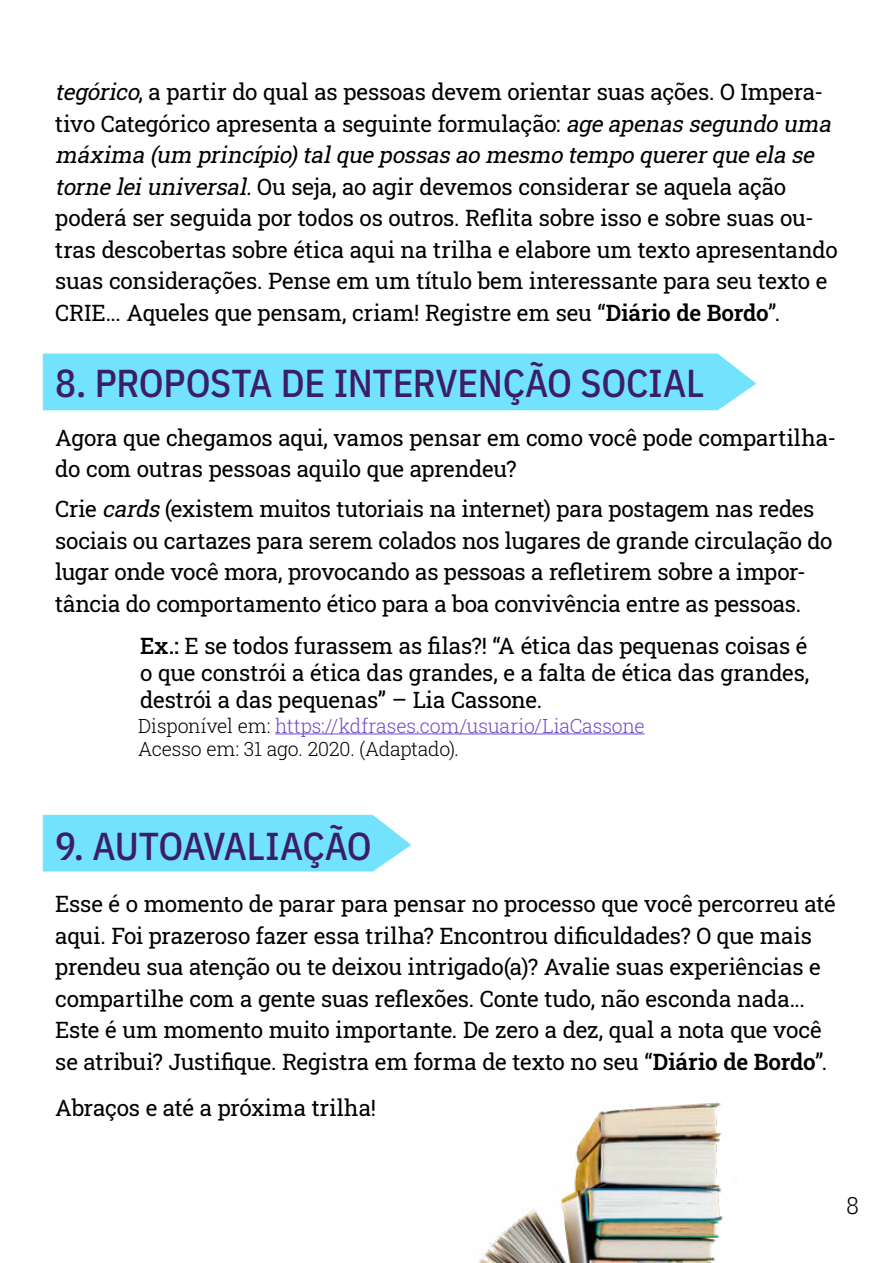
<style>
.page{position:relative;width:893px;height:1263px;background:#fff}
.page>*{position:absolute;margin:0;border:0;box-sizing:border-box;transform-origin:0 0}
.Etapa{font:500 39px "IBM Plex Sans Cond";letter-spacing:-.005em;color:#3c1f63}
.t1{font:300 24px "IBM Plex Sans Cond";color:#000}
.Texto_normal{font:22.5px/31.5px "Roboto Slab";letter-spacing:-.01em;color:#000}
.t2{font:300 19.5px/23.4px "Roboto Slab";letter-spacing:-.01em;color:#000}
.s1{font-style:italic}
.s2{font-weight:600}
.s3{font-weight:500}
.s4{color:#6c4dc9}
</style>
<div class="page">
<img style="left:478px;top:1102px;width:258px;height:161px">
<div style="left:43px;top:354px;width:713px;height:56px;background:#73e3fd"></div>
<div style="left:43px;top:815px;width:368px;height:56px;background:#73e3fd"></div>
<hr style="left:275px;top:733px;width:370px;height:1px;background:#6c4dc9">
<p class="Texto_normal" style="left:55px;top:76px;width:784px"><span class="s1">tegórico</span>, a partir do qual as pessoas devem orientar suas ações. O Impera&shy;tivo Categórico apresenta a seguinte formulação: <span class="s1">age apenas segundo uma máxima (um princípio)talque possas ao mesmo tempo quererque ela se torne leiuniversal.</span>Ou seja, ao agir devemos considerar se aquela ação poderá ser seguida por todos os outros. Reflita sobre isso e sobre suas ou&shy;tras descobertas sobre ética aqui na trilha e elabore um texto apresentando suas considerações. Pense em um título bem interessante para seu texto e CRIE... Aqueles que pensam, criam! Registre em seu “<span class="s2">Diário de Bordo</span>”.</p>
<p class="Etapa" style="left:55px;top:353px;width:651px">8. PROPOSTA DE INTERVENÇÃO SOCIAL</p>
<p class="Texto_normal" style="left:55px;top:421px;width:782px">Agora que chegamos aqui, vamos pensar em como você pode compartilha&shy;do com outras pessoas aquilo que aprendeu?</p>
<p class="Texto_normal" style="left:55px;top:493px;width:779px">Crie <span class="s1">cards</span> (existem muitos tutoriais na internet) para postagem nas redes sociais ou cartazes para serem colados nos lugares de grande circulação do lugar onde você mora, provocando as pessoas a refletirem sobre a impor&shy;tância do comportamento ético para a boa convivência entre as pessoas.</p>
<p class="Texto_normal" style="left:140px;top:631px;width:671px;line-height:27px;text-align:justify"><span class="s3">Ex.:</span> E se todos furassem as filas?! “A ética das pequenas coisas é o que constrói a ética das grandes, e a falta de ética das grandes, destrói a das pequenas” – Lia Cassone.</p>
<p class="t2" style="left:138px;top:713px;width:508px">Disponível em: <span class="s4">https://kdfrases.com/usuario/LiaCassone<br></span>Acesso em: 31 ago. 2020. (Adaptado).</p>
<p class="Etapa" style="left:55px;top:815px;width:318px">9. AUTOAVALIAÇÃO</p>
<p class="Texto_normal" style="left:55px;top:888px;width:782px">Esse é o momento de parar para pensar no processo que você percorreu até aqui. Foi prazeroso fazer essa trilha? Encontrou dificuldades? O que mais prendeu sua atenção ou te deixou intrigado(a)? Avalie suas experiências e compartilhe com a gente suas reflexões. Conte tudo, não esconda nada...<br>Este é um momento muito importante. De zero a dez, qual a nota que você se atribui? Justifique. Registra em forma de texto no seu “<span class="s2">Diário de Bordo</span>”.</p>
<p class="Texto_normal" style="left:55px;top:1092px;width:322px">Abraços e até a próxima trilha!</p>
<p class="t1" style="left:846px;top:1187px;width:14px">8</p>
</div>
